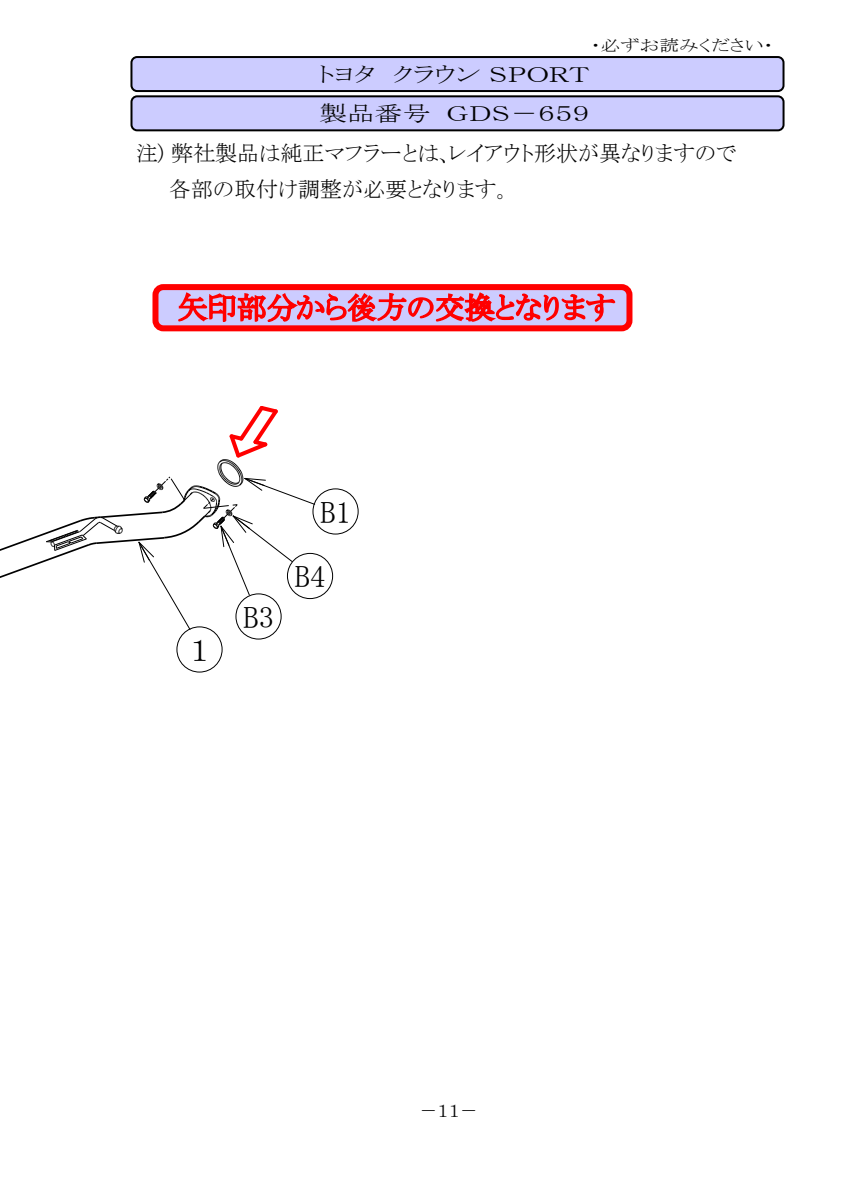
<style>
.page{position:relative;width:842px;height:1188px;background:#fff}
.page>*{position:absolute;margin:0;border:0;box-sizing:border-box;transform-origin:0 0}
.t1{font:30.6px "MS Mincho";color:#000}
.t2{font:22px/36px "MS P Mincho";color:#000}
.t3{font:21.6px "MS P Mincho";color:#000;scale:1.28 1}
.t4{font:18px "MS P Mincho";color:#000}
.t5{font:16px "MS P Mincho";color:#000;scale:1.23 1}
</style>
<div class="page">
<div style="left:131px;top:57px;width:652px;height:34px;background:#ccf;border-radius:6px"></div>
<div style="left:130px;top:56px;width:654px;height:36px;border:2px solid #000;border-radius:6px"></div>
<div style="left:131px;top:96px;width:652px;height:34px;background:#ccf;border-radius:6px"></div>
<div style="left:130px;top:95px;width:654px;height:36px;border:2px solid #000;border-radius:6px"></div>
<div style="left:155px;top:287px;width:474px;height:41px;background:#ccf;border-radius:8px"></div>
<div style="left:152px;top:284px;width:480px;height:47px;border:6px solid #f00;border-radius:8px"></div>
<svg style="left:178px;top:284px;width:438px;height:48px"></svg>
<div style="left:177px;top:627px;width:45px;height:45px;border:1px solid #000;border-radius:50%"></div>
<div style="left:313px;top:489px;width:45px;height:45px;border:1px solid #000;border-radius:50%"></div>
<svg style="left:0;top:406px;width:315px;height:224px"></svg>
<p class="t5" style="left:591px;top:38px;width:150px">・必ずお読みください・</p>
<p class="t3" style="left:319px;top:63px;width:213px">トヨタ クラウン ＳＰＯＲＴ</p>
<p class="t3" style="left:320px;top:103px;width:212px">製品番号 ＧＤＳ－６５９</p>
<p class="t2" style="left:169px;top:135px;width:569px;text-indent:-34px">注) 弊社製品は純正マフラーとは､レイアウト形状が異なりますので各部の取付け調整が必要となります｡</p>
<h1 class="t1" style="left:321px;top:496px;width:32px">B1</h1>
<h1 class="t1" style="left:185px;top:634px;width:32px">１</h1>
<h1 class="t1" style="left:244px;top:601px;width:32px">B3</h1>
<h1 class="t1" style="left:295px;top:561px;width:32px">B4</h1>
<p class="t4" style="left:420px;top:1102px;width:60px">－１１－</p>
</div>
